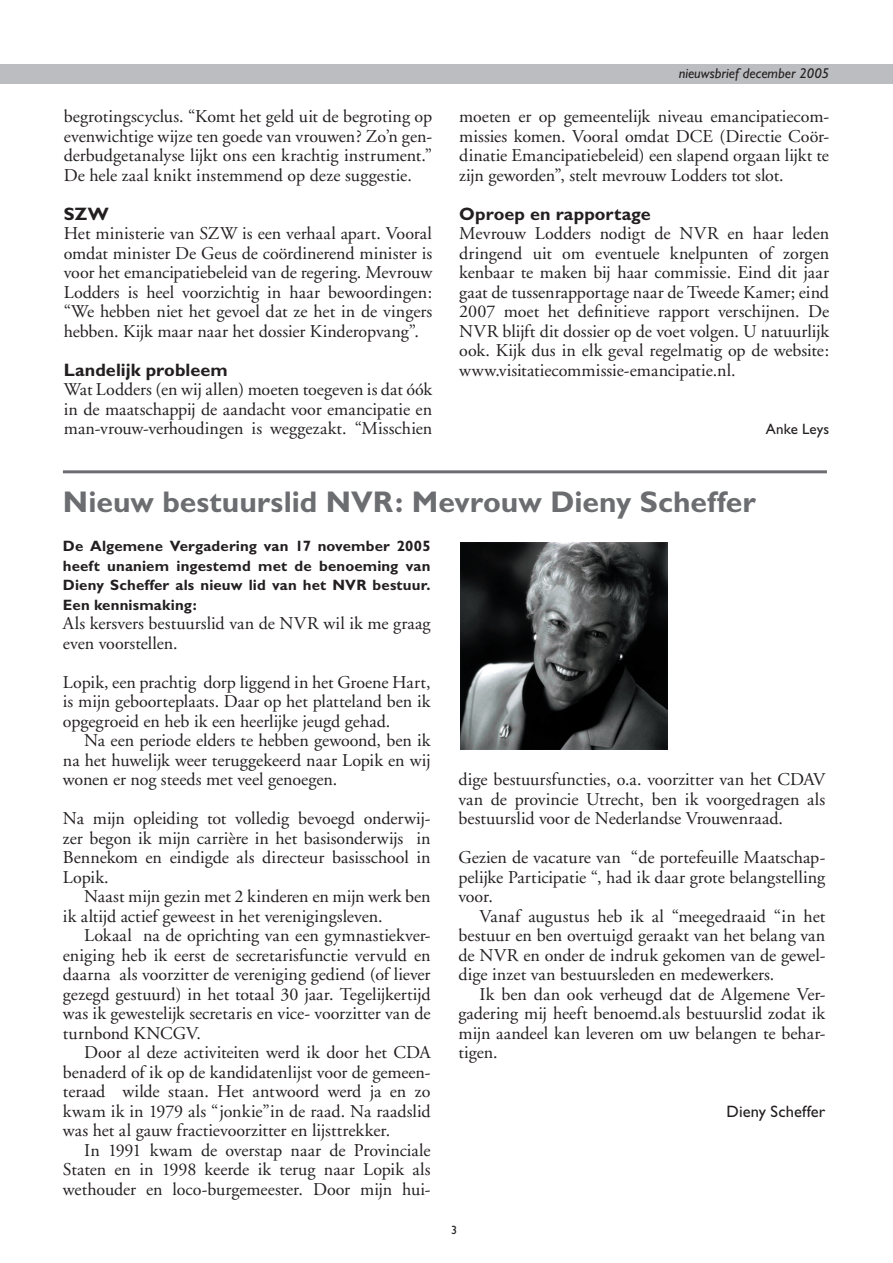
<style>
.page{position:relative;width:893px;height:1263px;background:#fff}
.page>*{position:absolute;margin:0;border:0;box-sizing:border-box;transform-origin:0 0}
.t1{font:700 30px "Gill Sans";letter-spacing:.005em;color:#6c6d70}
.t2{font:18px/19.5px "Adobe Garamond";color:#231f20;text-align:justify}
.t3{font:700 18px "Gill Sans";letter-spacing:.005em;color:#231f20}
.t4{font:16.5px "Gill Sans";letter-spacing:.01em;color:#231f20}
.t5{font:700 15px/19.5px "Gill Sans";letter-spacing:.01em;color:#231f20;text-align:justify}
.t6{font:15px "Gill Sans";letter-spacing:.005em;color:#231f20}
.t7{font:italic 14.25px "Gill Sans";color:#231f20}
.t8{font:12px "Gill Sans";color:#231f20}
</style>
<div class="page">
<div style="left:0;top:64px;width:893px;height:19px;background:#bcbdc0"></div>
<hr style="left:63px;top:470px;width:764px;height:3px;background:#6c6d70">
<img style="left:460px;top:542px;width:207px;height:207px">
<p class="t2" style="left:64px;top:107px;width:370px">begrotingscyclus. “Komt het geld uit de begroting op evenwichtige wijze ten goede van vrouwen? Zo’n gen&shy;derbudgetanalyse lijkt ons een krachtig instrument.” De hele zaal knikt instemmend op deze suggestie.</p>
<p class="t3" style="left:64px;top:203px;width:47px">SZW</p>
<p class="t2" style="left:64px;top:224px;width:370px">Het ministerie van SZW is een verhaal apart. Vooral omdat minister De Geus de coördinerend minister is voor het emancipatiebeleid van de regering. Mevrouw Lodders is heel voorzichtig in haar bewoordingen: “We hebben niet het gevoel dat ze het in de vingers hebben. Kijk maar naar het dossier Kinderopvang”.</p>
<p class="t3" style="left:64px;top:359px;width:165px">Landelijk probleem</p>
<p class="t2" style="left:64px;top:380px;width:370px">Wat Lodders (en wij allen) moeten toegeven is dat óók in de maatschappij de aandacht voor emancipatie en man-vrouw-verhoudingen is weggezakt. “Misschien</p>
<p class="t7" style="left:679px;top:65px;width:152px">nieuwsbrief december 2005</p>
<p class="t2" style="left:459px;top:107px;width:371px">moeten er op gemeentelijk niveau emancipatiecom&shy;missies komen. Vooral omdat DCE (Directie Coör&shy;dinatie Emancipatiebeleid) een slapend orgaan lijkt te zijn geworden”, stelt mevrouw Lodders tot slot.</p>
<p class="t3" style="left:459px;top:203px;width:193px">Oproep en rapportage</p>
<p class="t2" style="left:459px;top:224px;width:371px">Mevrouw Lodders nodigt de NVR en haar leden dringend uit om eventuele knelpunten of zorgen kenbaar te maken bij haar commissie. Eind dit jaar gaat de tussenrapportage naar de Tweede Kamer; eind 2007 moet het definitieve rapport verschijnen. De NVR blijft dit dossier op de voet volgen. U natuurlijk ook. Kijk dus in elk geval regelmatig op de website: www.visitatiecommissie-emancipatie.nl.</p>
<p class="t6" style="left:766px;top:421px;width:65px">Anke Leys</p>
<h1 class="t1" style="left:63px;top:484px;width:695px">Nieuw bestuurslid NVR: Mevrouw Dieny Scheffer</h1>
<p class="t5" style="left:63px;top:536px;width:369px">De Algemene Vergadering van 17 november 2005 heeft unaniem ingestemd met de benoeming van Dieny Scheffer als nieuw lid van het NVR bestuur.<br>Een kennismaking:</p>
<p class="t2" style="left:63px;top:614px;width:369px">Als kersvers bestuurslid van de NVR wil ik me graag even voorstellen.</p>
<p class="t2" style="left:63px;top:673px;width:369px">Lopik, een prachtig dorp liggend in het Groene Hart, is mijn geboorteplaats. Daar op het platteland ben ik opgegroeid en heb ik een heerlijke jeugd gehad.</p>
<p class="t2" style="left:63px;top:731px;width:369px;text-indent:21px">Na een periode elders te hebben gewoond, ben ik na het huwelijk weer teruggekeerd naar Lopik en wij wonen er nog steeds met veel genoegen.</p>
<p class="t2" style="left:63px;top:809px;width:369px">Na mijn opleiding tot volledig bevoegd onderwij&shy;zer begon ik mijn carrière in het basisonderwijs in Bennekom en eindigde als directeur basisschool in Lopik.</p>
<p class="t2" style="left:63px;top:887px;width:369px;text-indent:21px">Naast mijn gezin met 2 kinderen en mijn werk ben ik altijd actief geweest in het verenigingsleven.</p>
<p class="t2" style="left:63px;top:926px;width:369px;text-indent:21px">Lokaal na de oprichting van een gymnastiekver&shy;eniging heb ik eerst de secretarisfunctie vervuld en daarna als voorzitter de vereniging gediend (of liever gezegd gestuurd) in het totaal 30 jaar. Tegelijkertijd was ik gewestelijk secretaris en vice- voorzitter van de turnbond KNCGV.</p>
<p class="t2" style="left:63px;top:1043px;width:369px;text-indent:21px">Door al deze activiteiten werd ik door het CDA benaderd of ik op de kandidatenlijst voor de gemeen&shy;teraad wilde staan. Het antwoord werd ja en zo kwam ik in 1979 als “jonkie”in de raad. Na raadslid was het al gauw fractievoorzitter en lijsttrekker.</p>
<p class="t2" style="left:63px;top:1141px;width:369px;text-indent:21px">In 1991 kwam de overstap naar de Provinciale Staten en in 1998 keerde ik terug naar Lopik als wethouder en loco-burgemeester. Door mijn hui-</p>
<p class="t2" style="left:458px;top:770px;width:368px">dige bestuursfuncties, o.a. voorzitter van het CDAV van de provincie Utrecht, ben ik voorgedragen als bestuurslid voor de Nederlandse Vrouwenraad.</p>
<p class="t2" style="left:458px;top:848px;width:369px">Gezien de vacature van “de portefeuille Maatschap&shy;pelijke Participatie “, had ik daar grote belangstelling voor.</p>
<p class="t2" style="left:458px;top:907px;width:369px;text-indent:21px">Vanaf augustus heb ik al “meegedraaid “in het bestuur en ben overtuigd geraakt van het belang van de NVR en onder de indruk gekomen van de gewel&shy;dige inzet van bestuursleden en medewerkers.</p>
<p class="t2" style="left:458px;top:985px;width:369px;text-indent:21px">Ik ben dan ook verheugd dat de Algemene Ver&shy;gadering mij heeft benoemd.als bestuurslid zodat ik mijn aandeel kan leveren om uw belangen te behar&shy;tigen.</p>
<p class="t8" style="left:451px;top:1223px;width:7px">3</p>
<p class="t4" style="left:727px;top:1102px;width:100px">Dieny Scheffer</p>
</div>
